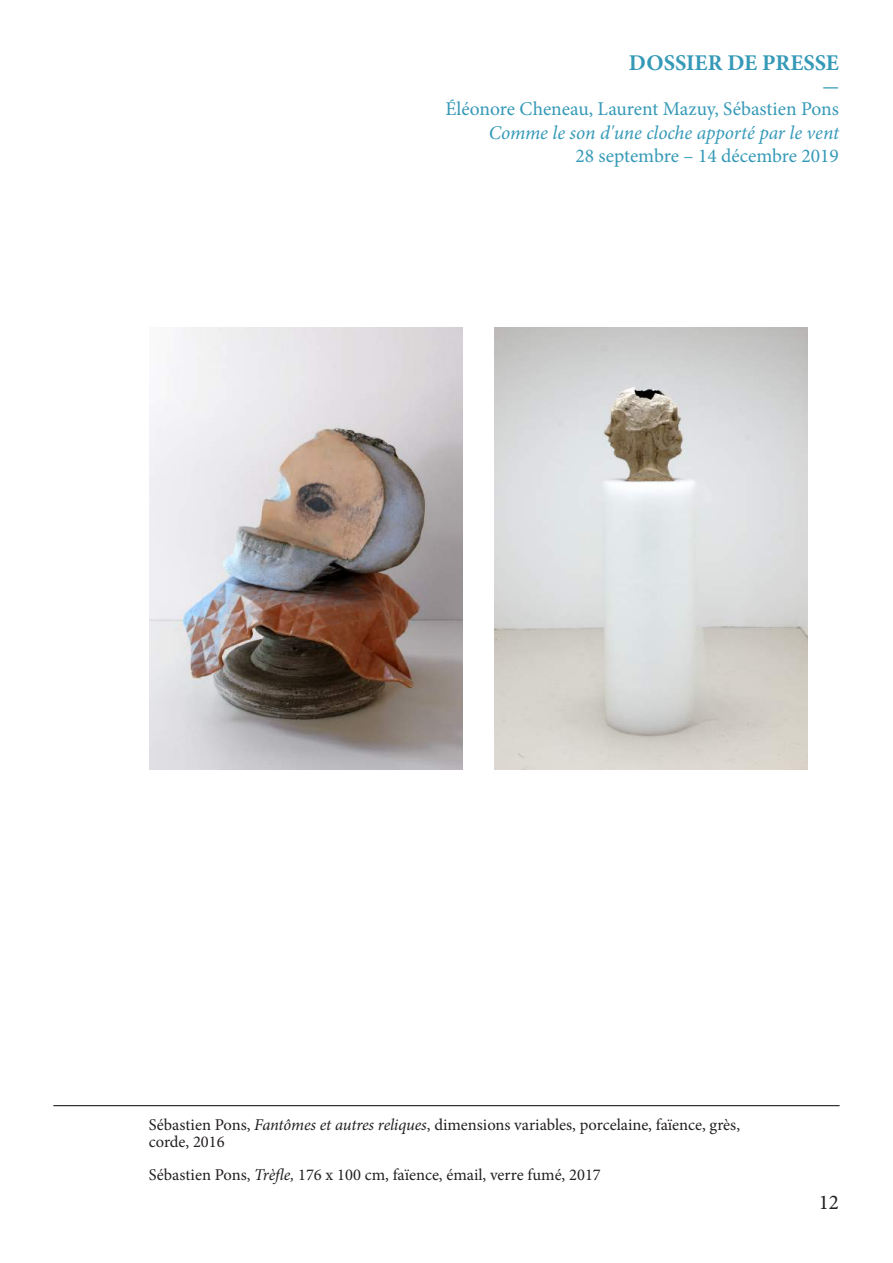
<style>
.page{position:relative;width:893px;height:1263px;background:#fff}
.page>*{position:absolute;margin:0;border:0;box-sizing:border-box;transform-origin:0 0}
.t1{font:700 22.5px "Minion Pro";color:#3599b7}
.t2{font:21px "Minion Pro";color:#231f20}
.t3{font:19.5px "Minion Pro";color:#3599b7}
.t4{font:italic 19.5px "Minion Pro";letter-spacing:-.005em;color:#3599b7}
.t5{font:700 18px "Minion Pro";color:#3599b7}
.t6{font:16.5px/16.5px "Minion Pro";color:#231f20}
.s1{font-style:italic}
</style>
<div class="page">
<hr style="left:53px;top:1105px;width:787px;height:1px;background:#231f20">
<img style="left:149px;top:327px;width:314px;height:442px">
<img style="left:495px;top:327px;width:313px;height:442px">
<h1 class="t1" style="left:629px;top:47px;width:212px">DOSSIER DE PRESSE</h1>
<p class="t5" style="left:822px;top:74px;width:18px">—</p>
<p class="t3" style="left:445px;top:96px;width:395px">Éléonore Cheneau, Laurent Mazuy, Sébastien Pons</p>
<p class="t4" style="left:489px;top:119px;width:352px">Comme le son d'une cloche apporté par le vent</p>
<p class="t3" style="left:575px;top:143px;width:265px">28 septembre – 14 décembre 2019</p>
<p class="t6" style="left:149px;top:1117px;width:593px">Sébastien Pons, <span class="s1">Fantômes et autres reliques</span>, dimensions variables, porcelaine, faïence, grès, corde, 2016</p>
<p class="t6" style="left:149px;top:1166px;width:453px">Sébastien Pons, <span class="s1">Trèfle,</span> 176 x 100 cm, faïence, émail, verre fumé, 2017</p>
<p class="t2" style="left:819px;top:1188px;width:22px">12</p>
</div>
